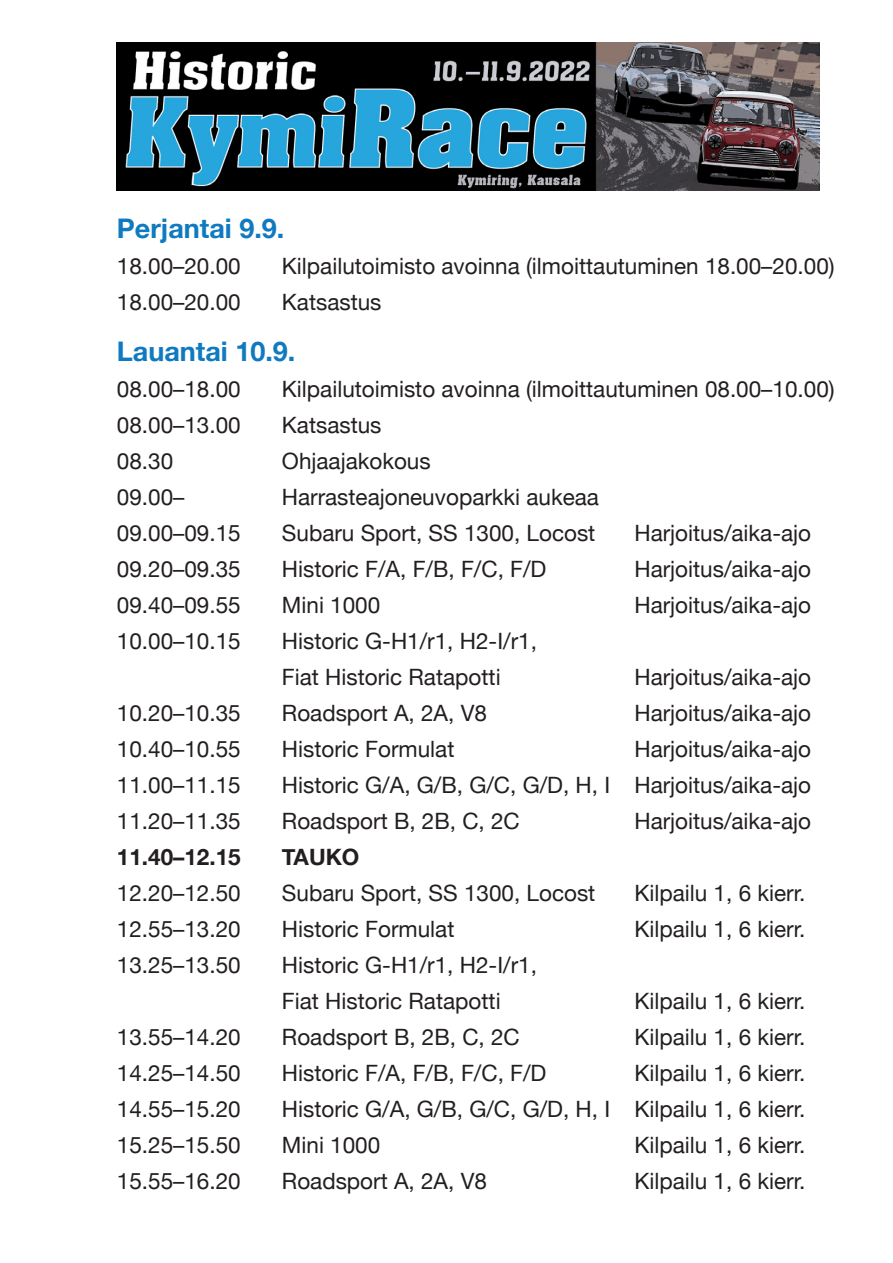
<style>
.page{position:relative;width:893px;height:1263px;background:#fff}
.page>*{position:absolute;margin:0;border:0;box-sizing:border-box;transform-origin:0 0}
.t1{font:700 27px "Helvetica Neue";color:#107ac0}
.t2{font:22.5px "Helvetica Neue";color:#231f20}
.t3{font:700 22.5px "Helvetica Neue";color:#231f20}
</style>
<div class="page">
<img style="left:117px;top:43px;width:703px;height:147px">
<p class="t1" style="left:117px;top:207px;width:169px">Perjantai 9.9.</p>
<p class="t2" style="left:117px;top:250px;width:125px">18.00–20.00</p>
<p class="t2" style="left:282px;top:250px;width:554px">Kilpailutoimisto avoinna (ilmoittautuminen 18.00–20.00)</p>
<p class="t2" style="left:117px;top:286px;width:125px">18.00–20.00</p>
<p class="t2" style="left:282px;top:286px;width:101px">Katsastus</p>
<p class="t1" style="left:117px;top:330px;width:180px">Lauantai 10.9.</p>
<p class="t2" style="left:117px;top:373px;width:125px">08.00–18.00</p>
<p class="t2" style="left:282px;top:373px;width:554px">Kilpailutoimisto avoinna (ilmoittautuminen 08.00–10.00)</p>
<p class="t2" style="left:117px;top:409px;width:125px">08.00–13.00</p>
<p class="t2" style="left:282px;top:409px;width:101px">Katsastus</p>
<p class="t2" style="left:117px;top:445px;width:58px">08.30</p>
<p class="t2" style="left:282px;top:445px;width:150px">Ohjaajakokous</p>
<p class="t2" style="left:117px;top:481px;width:69px">09.00–</p>
<p class="t2" style="left:282px;top:481px;width:319px">Harrasteajoneuvoparkki aukeaa</p>
<p class="t2" style="left:117px;top:517px;width:125px">09.00–09.15</p>
<p class="t2" style="left:282px;top:517px;width:315px">Subaru Sport, SS 1300, Locost</p>
<p class="t2" style="left:634px;top:517px;width:178px">Harjoitus/aika-ajo</p>
<p class="t2" style="left:117px;top:553px;width:125px">09.20–09.35</p>
<p class="t2" style="left:282px;top:553px;width:266px">Historic F/A, F/B, F/C, F/D</p>
<p class="t2" style="left:634px;top:553px;width:178px">Harjoitus/aika-ajo</p>
<p class="t2" style="left:117px;top:589px;width:125px">09.40–09.55</p>
<p class="t2" style="left:282px;top:589px;width:100px">Mini 1000</p>
<p class="t2" style="left:634px;top:589px;width:178px">Harjoitus/aika-ajo</p>
<p class="t2" style="left:117px;top:625px;width:125px">10.00–10.15</p>
<p class="t2" style="left:282px;top:625px;width:256px">Historic G-H1/r1, H2-I/r1,</p>
<p class="t2" style="left:282px;top:661px;width:220px">Fiat Historic Ratapotti</p>
<p class="t2" style="left:634px;top:661px;width:178px">Harjoitus/aika-ajo</p>
<p class="t2" style="left:117px;top:697px;width:125px">10.20–10.35</p>
<p class="t2" style="left:282px;top:697px;width:207px">Roadsport A, 2A, V8</p>
<p class="t2" style="left:634px;top:697px;width:178px">Harjoitus/aika-ajo</p>
<p class="t2" style="left:117px;top:733px;width:125px">10.40–10.55</p>
<p class="t2" style="left:282px;top:733px;width:174px">Historic Formulat</p>
<p class="t2" style="left:634px;top:733px;width:178px">Harjoitus/aika-ajo</p>
<p class="t2" style="left:117px;top:769px;width:125px">11.00–11.15</p>
<p class="t2" style="left:282px;top:769px;width:531px">Historic G/A, G/B, G/C, G/D, H, I Harjoitus/aika-ajo</p>
<p class="t2" style="left:117px;top:805px;width:125px">11.20–11.35</p>
<p class="t2" style="left:282px;top:805px;width:239px">Roadsport B, 2B, C, 2C</p>
<p class="t2" style="left:634px;top:805px;width:178px">Harjoitus/aika-ajo</p>
<p class="t3" style="left:117px;top:840px;width:125px">11.40–12.15</p>
<p class="t3" style="left:282px;top:840px;width:79px">TAUKO</p>
<p class="t2" style="left:117px;top:877px;width:125px">12.20–12.50</p>
<p class="t2" style="left:282px;top:877px;width:315px">Subaru Sport, SS 1300, Locost</p>
<p class="t2" style="left:634px;top:877px;width:172px">Kilpailu 1, 6 kierr.</p>
<p class="t2" style="left:117px;top:913px;width:125px">12.55–13.20</p>
<p class="t2" style="left:282px;top:913px;width:174px">Historic Formulat</p>
<p class="t2" style="left:634px;top:913px;width:172px">Kilpailu 1, 6 kierr.</p>
<p class="t2" style="left:117px;top:949px;width:125px">13.25–13.50</p>
<p class="t2" style="left:282px;top:949px;width:256px">Historic G-H1/r1, H2-I/r1,</p>
<p class="t2" style="left:282px;top:985px;width:220px">Fiat Historic Ratapotti</p>
<p class="t2" style="left:634px;top:985px;width:172px">Kilpailu 1, 6 kierr.</p>
<p class="t2" style="left:117px;top:1021px;width:125px">13.55–14.20</p>
<p class="t2" style="left:282px;top:1021px;width:239px">Roadsport B, 2B, C, 2C</p>
<p class="t2" style="left:634px;top:1021px;width:172px">Kilpailu 1, 6 kierr.</p>
<p class="t2" style="left:117px;top:1057px;width:125px">14.25–14.50</p>
<p class="t2" style="left:282px;top:1057px;width:266px">Historic F/A, F/B, F/C, F/D</p>
<p class="t2" style="left:634px;top:1057px;width:172px">Kilpailu 1, 6 kierr.</p>
<p class="t2" style="left:117px;top:1093px;width:125px">14.55–15.20</p>
<p class="t2" style="left:282px;top:1093px;width:525px">Historic G/A, G/B, G/C, G/D, H, I Kilpailu 1, 6 kierr.</p>
<p class="t2" style="left:117px;top:1129px;width:125px">15.25–15.50</p>
<p class="t2" style="left:282px;top:1129px;width:100px">Mini 1000</p>
<p class="t2" style="left:634px;top:1129px;width:172px">Kilpailu 1, 6 kierr.</p>
<p class="t2" style="left:117px;top:1165px;width:125px">15.55–16.20</p>
<p class="t2" style="left:282px;top:1165px;width:207px">Roadsport A, 2A, V8</p>
<p class="t2" style="left:634px;top:1165px;width:172px">Kilpailu 1, 6 kierr.</p>
</div>
